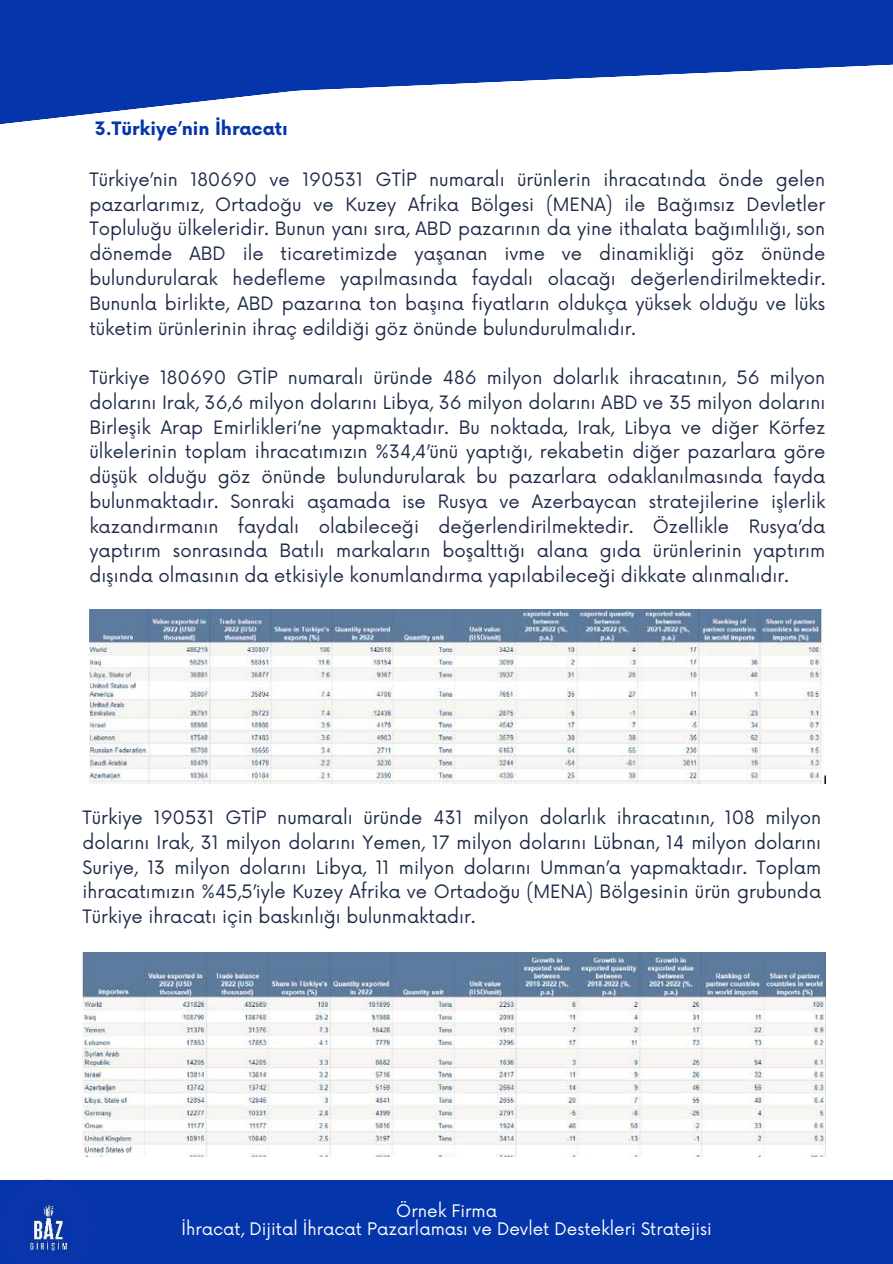
<style>
.page{position:relative;width:893px;height:1264px;background:#fff}
.page>*{position:absolute;margin:0;border:0;box-sizing:border-box;transform-origin:0 0}
.t1{font:18px/24.8px "Now";color:#1e2b48;text-align:justify}
.t2{font:700 18px "Now";color:#0435aa}
.t3{font:16.8px/18px "Now";color:#fff;text-align:center}
</style>
<div class="page">
<div style="left:0;top:1179px;width:892px;height:84px;background:#0435aa"></div>
<img style="left:89px;top:609px;width:736px;height:175px">
<img style="left:82px;top:952px;width:743px;height:204px">
<img style="left:0;top:1179px;width:96px;height:76px">
<svg style="left:0;top:0;width:892px;height:124px;fill:#0435aa"></svg>
<p class="t2" style="left:95px;top:115px;width:194px">3.Türkiye’nin İhracatı</p>
<p class="t1" style="left:89px;top:166px;width:737px">Türkiye’nin 180690 ve 190531 GTİP numaralı ürünlerin ihracatında önde gelen pazarlarımız, Ortadoğu ve Kuzey Afrika Bölgesi (MENA) ile Bağımsız Devletler Topluluğu ülkeleridir. Bunun yanı sıra, ABD pazarının da yine ithalata bağımlılığı, son dönemde ABD ile ticaretimizde yaşanan ivme ve dinamikliği göz önünde bulundurularak hedefleme yapılmasında faydalı olacağı değerlendirilmektedir.<br>Bununla birlikte, ABD pazarına ton başına fiyatların oldukça yüksek olduğu ve lüks tüketim ürünlerinin ihraç edildiği göz önünde bulundurulmalıdır.</p>
<p class="t1" style="left:89px;top:364px;width:737px">Türkiye 180690 GTİP numaralı üründe 486 milyon dolarlık ihracatının, 56 milyon dolarını Irak, 36,6 milyon dolarını Libya, 36 milyon dolarını ABD ve 35 milyon dolarını Birleşik Arap Emirlikleri’ne yapmaktadır. Bu noktada, Irak, Libya ve diğer Körfez ülkelerinin toplam ihracatımızın %34,4’ünü yaptığı, rekabetin diğer pazarlara göre düşük olduğu göz önünde bulundurularak bu pazarlara odaklanılmasında fayda bulunmaktadır. Sonraki aşamada ise Rusya ve Azerbaycan stratejilerine işlerlik kazandırmanın faydalı olabileceği değerlendirilmektedir. Özellikle Rusya’da yaptırım sonrasında Batılı markaların boşalttığı alana gıda ürünlerinin yaptırım dışında olmasının da etkisiyle konumlandırma yapılabileceği dikkate alınmalıdır.</p>
<p class="t1" style="left:82px;top:804px;width:740px">Türkiye 190531 GTİP numaralı üründe 431 milyon dolarlık ihracatının, 108 milyon dolarını Irak, 31 milyon dolarını Yemen, 17 milyon dolarını Lübnan, 14 milyon dolarını Suriye, 13 milyon dolarını Libya, 11 milyon dolarını Umman’a yapmaktadır. Toplam ihracatımızın %45,5’iyle Kuzey Afrika ve Ortadoğu (MENA) Bölgesinin ürün grubunda Türkiye ihracatı için baskınlığı bulunmaktadır.</p>
<p class="t3" style="left:181px;top:1200px;width:532px">Örnek Firma<br>İhracat, Dijital İhracat Pazarlaması ve Devlet Destekleri Stratejisi</p>
</div>
